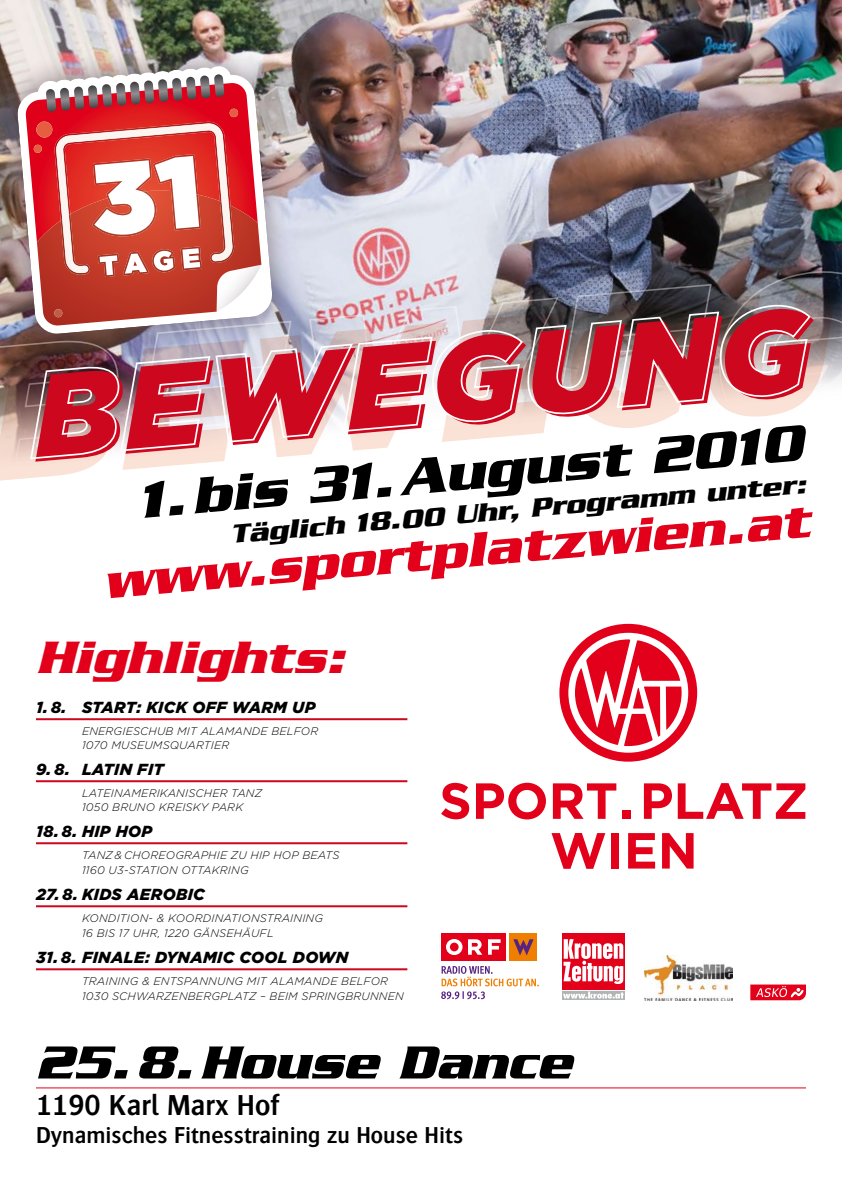
<style>
.page{position:relative;width:842px;height:1191px;background:#fff}
.page>*{position:absolute;margin:0;border:0;box-sizing:border-box;transform-origin:0 0}
.t1{font:italic 900 122px "Gotham";color:#cd071e}
.t2{font:italic 700 55px "Serpentine";color:#000}
.t3{font:italic 700 52px "Serpentine";color:#e2001a}
.t4{font:italic 700 50px "Serpentine";color:#000}
.t5{font:italic 700 49px "Serpentine";color:#e2001a}
.t6{font:600 30px "Bosis";color:#000}
.t7{font:italic 700 28px "Serpentine";color:#000}
.t8{font:600 24px "Bosis";color:#000}
.t9{font:italic 900 16px "Gotham";letter-spacing:.02em;color:#000}
.t10{font:italic 300 11px/14px "Gotham";letter-spacing:.02em;color:#000}
</style>
<div class="page">
<img style="left:0;top:0;width:842px;height:270px">
<hr style="left:36px;top:718px;width:371px;height:2px;background:#cd071e">
<hr style="left:36px;top:780px;width:371px;height:2px;background:#cd071e">
<hr style="left:36px;top:842px;width:371px;height:2px;background:#cd071e">
<hr style="left:36px;top:905px;width:371px;height:2px;background:#cd071e">
<hr style="left:36px;top:968px;width:371px;height:2px;background:#cd071e">
<img style="left:0;top:32px;width:302px;height:238px">
<svg style="left:17px;top:66px;width:256px;height:204px"></svg>
<svg style="left:0;top:288px;width:837px;height:193px"></svg>
<img style="left:25px;top:74px;width:787px;height:386px">
<div style="left:441px;top:933px;width:65px;height:28px;background:#e2001a"></div>
<svg style="left:446px;top:939px;width:55px;height:16px"></svg>
<div style="left:509px;top:933px;width:28px;height:28px;background:#ee7f00"></div>
<svg style="left:513px;top:939px;width:21px;height:16px"></svg>
<svg style="left:441px;top:966px;width:98px;height:33px"></svg>
<svg style="left:562px;top:933px;width:63px;height:67px"></svg>
<img style="left:644px;top:955px;width:88px;height:45px">
<svg style="left:750px;top:984px;width:56px;height:16px"></svg>
<svg style="left:441px;top:783px;width:28px;height:36px"></svg>
<svg style="left:476px;top:782px;width:70px;height:37px"></svg>
<svg style="left:553px;top:783px;width:63px;height:36px"></svg>
<div style="left:622px;top:810px;width:8px;height:9px;background:#e2001a"></div>
<svg style="left:644px;top:783px;width:28px;height:36px"></svg>
<svg style="left:678px;top:783px;width:127px;height:36px"></svg>
<svg style="left:551px;top:833px;width:54px;height:35px"></svg>
<div style="left:611px;top:833px;width:8px;height:35px;background:#e2001a"></div>
<svg style="left:628px;top:833px;width:27px;height:35px"></svg>
<svg style="left:662px;top:833px;width:31px;height:35px"></svg>
<svg style="left:559px;top:624px;width:138px;height:137px"></svg>
<hr style="left:36px;top:1087px;width:770px;height:1px;background:#e2001a">
<h1 class="t1" style="left:30px;top:347px;width:779px;rotate:-5deg">Bewegung</h1>
<h2 class="t2" style="left:134px;top:469px;width:669px;rotate:-5deg">1.bis 31.August 2010</h2>
<h3 class="t7" style="left:229px;top:518px;width:579px;rotate:-5deg">Täglich 18.00 Uhr, Programm unter:</h3>
<h3 class="t3" style="left:100px;top:552px;width:711px;rotate:-5deg">www.sportplatzwien.at</h3>
<h3 class="t5" style="left:36px;top:629px;width:310px">Highlights:</h3>
<h3 class="t9" style="left:36px;top:698px;width:281px">1. 8. START: KICK OFF WARM UP</h3>
<p class="t10" style="left:82px;top:724px;width:187px">ENERGIESCHUB MIT ALAMANDEBE</p>
<p class="t10" style="left:287px;top:724px;width:33px">LFOR</p>
<p class="t10" style="left:82px;top:738px;width:35px">1070 MUS</p>
<p class="t10" style="left:137px;top:738px;width:17px">EUMS</p>
<p class="t10" style="left:170px;top:738px;width:61px">QUARTIER</p>
<h3 class="t9" style="left:36px;top:760px;width:122px">9. 8. LATIN FIT</h3>
<p class="t10" style="left:82px;top:786px;width:182px">LA TEINAMERIKANISCHER TA NZ<br>1050 BRUNO KREISKY PARK</p>
<h3 class="t9" style="left:36px;top:822px;width:118px">18. 8. HIP HOP</h3>
<p class="t10" style="left:82px;top:848px;width:49px">TANZ&amp; CHOR</p>
<p class="t10" style="left:159px;top:848px;width:69px">EOGRAPHIEZUHI</p>
<p class="t10" style="left:262px;top:848px;width:16px">P HO</p>
<p class="t10" style="left:291px;top:848px;width:42px">P BEATS</p>
<p class="t10" style="left:82px;top:863px;width:76px">1160 U3-STATIONOTT</p>
<p class="t10" style="left:203px;top:863px;width:17px">AKRING</p>
<h3 class="t9" style="left:36px;top:885px;width:170px">27. 8. KIDS AEROBIC</h3>
<p class="t10" style="left:82px;top:911px;width:9px">KONDITION</p>
<p class="t10" style="left:149px;top:911px;width:25px">- &amp; KOORDIN</p>
<p class="t10" style="left:224px;top:911px;width:16px">ATIONSTR</p>
<p class="t10" style="left:282px;top:911px;width:17px">AINING</p>
<p class="t10" style="left:82px;top:926px;width:17px">16 BIS</p>
<p class="t10" style="left:119px;top:926px;width:19px">17 UHR</p>
<p class="t10" style="left:158px;top:926px;width:101px">, 1220 GÄNSEHÄUFL</p>
<h3 class="t9" style="left:36px;top:948px;width:153px">31. 8. FINALE: DYNAMIC</h3>
<h3 class="t9" style="left:240px;top:948px;width:22px">COOL</h3>
<h3 class="t9" style="left:293px;top:948px;width:28px">DOWN</h3>
<p class="t10" style="left:82px;top:974px;width:256px">TRAINING &amp; ENTSPA NNUNG MIT ALAMANDEBE</p>
<p class="t10" style="left:357px;top:974px;width:33px">LFOR</p>
<p class="t10" style="left:82px;top:989px;width:211px">1030 SCHWARZENBERGPLATZ – BEIMSP</p>
<p class="t10" style="left:316px;top:989px;width:89px">RINGBRUNNEN</p>
<h3 class="t4" style="left:36px;top:1033px;width:537px">25.8.House Dance</h3>
<h3 class="t6" style="left:36px;top:1088px;width:245px">1190 Karl Marx Hof</h3>
<h3 class="t8" style="left:36px;top:1122px;width:429px">Dynamisches Fitnesstraining zu House Hits</h3>
</div>
